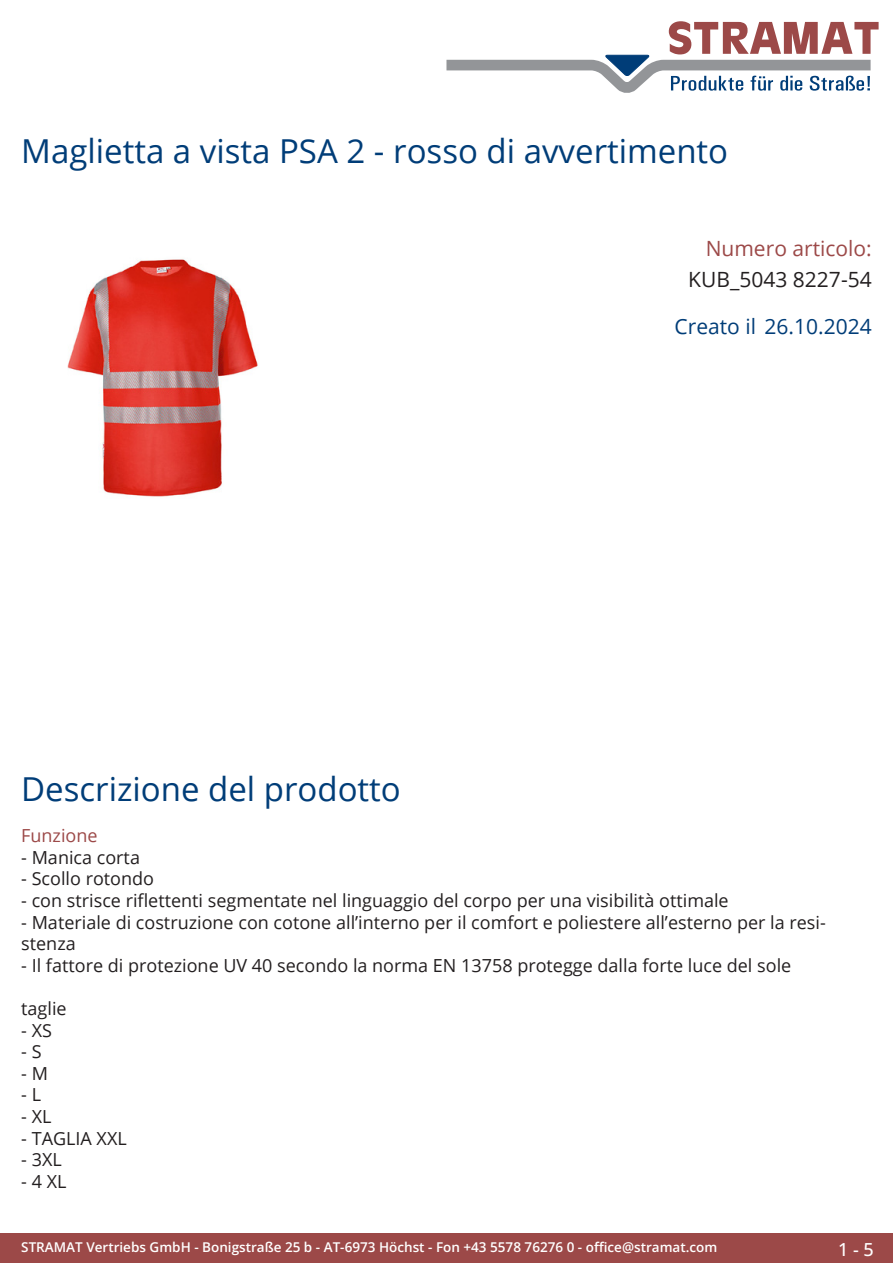
<style>
.page{position:relative;width:893px;height:1263px;background:#fff}
.page>*{position:absolute;margin:0;border:0;box-sizing:border-box;transform-origin:0 0}
.Produkttitel{font:33px "Open Sans";color:#003d78}
.Erstellungsdatum{font:21px "Open Sans";color:#003d78}
.TechDaten_Überschrif{font:21px "Open Sans";color:#9c4948}
.TechDaten_Inhalt{font:21px "Open Sans";color:#231f20}
.Beschreibung_Text{font:18px/21.6px "Open Sans";color:#231f20}
.Beschreibung_Text-2{font:18px "Open Sans";color:#9c4948}
.t1{font:500 18px "Open Sans";color:#fff}
.t2{font:600 13.5px "Open Sans";color:#fff}
</style>
<div class="page">
<div style="left:0;top:1233px;width:893px;height:30px;background:#9c4948"></div>
<svg style="left:446px;top:21px;width:433px;height:72px"></svg>
<img style="left:67px;top:259px;width:191px;height:238px">
<p class="Produkttitel" style="left:21px;top:128px;width:708px">Maglietta a vista PSA 2 - rosso di avvertimento</p>
<p class="TechDaten_Überschrif" style="left:706px;top:234px;width:167px">Numero articolo:</p>
<p class="TechDaten_Inhalt" style="left:688px;top:265px;width:185px">KUB_5043 8227-54</p>
<p class="Erstellungsdatum" style="left:674px;top:312px;width:199px">Creato il 26.10.2024</p>
<p class="Produkttitel" style="left:21px;top:766px;width:381px">Descrizione del prodotto</p>
<p class="Beschreibung_Text-2" style="left:21px;top:823px;width:78px">Funzione</p>
<p class="Beschreibung_Text" style="left:21px;top:846px;width:120px">- Manica corta</p>
<p class="Beschreibung_Text" style="left:21px;top:867px;width:134px">- Scollo rotondo</p>
<p class="Beschreibung_Text" style="left:21px;top:889px;width:709px">- con strisce riflettenti segmentate nel linguaggio del corpo per una visibilità ottimale</p>
<p class="Beschreibung_Text" style="left:21px;top:911px;width:805px">- Materiale di costruzione con cotone all’interno per il comfort e poliestere all’esterno per la resi&shy;stenza</p>
<p class="Beschreibung_Text" style="left:21px;top:954px;width:772px">- Il fattore di protezione UV 40 secondo la norma EN 13758 protegge dalla forte luce del sole</p>
<p class="Beschreibung_Text" style="left:21px;top:997px;width:47px">taglie</p>
<p class="Beschreibung_Text" style="left:21px;top:1019px;width:32px">- XS</p>
<p class="Beschreibung_Text" style="left:21px;top:1040px;width:22px">- S</p>
<p class="Beschreibung_Text" style="left:21px;top:1062px;width:28px">- M</p>
<p class="Beschreibung_Text" style="left:21px;top:1083px;width:21px">- L</p>
<p class="Beschreibung_Text" style="left:21px;top:1105px;width:32px">- XL</p>
<p class="Beschreibung_Text" style="left:21px;top:1127px;width:107px">- TAGLIA XXL</p>
<p class="Beschreibung_Text" style="left:21px;top:1148px;width:42px">- 3XL</p>
<p class="Beschreibung_Text" style="left:21px;top:1170px;width:47px">- 4 XL</p>
<p class="t2" style="left:21px;top:1238px;width:698px">STRAMAT Vertriebs GmbH - Bonigstraße 25 b - AT-6973 Höchst - Fon +43 5578 76276 0 - office@stramat.com</p>
<p class="t1" style="left:838px;top:1237px;width:37px">1 - 5</p>
</div>
